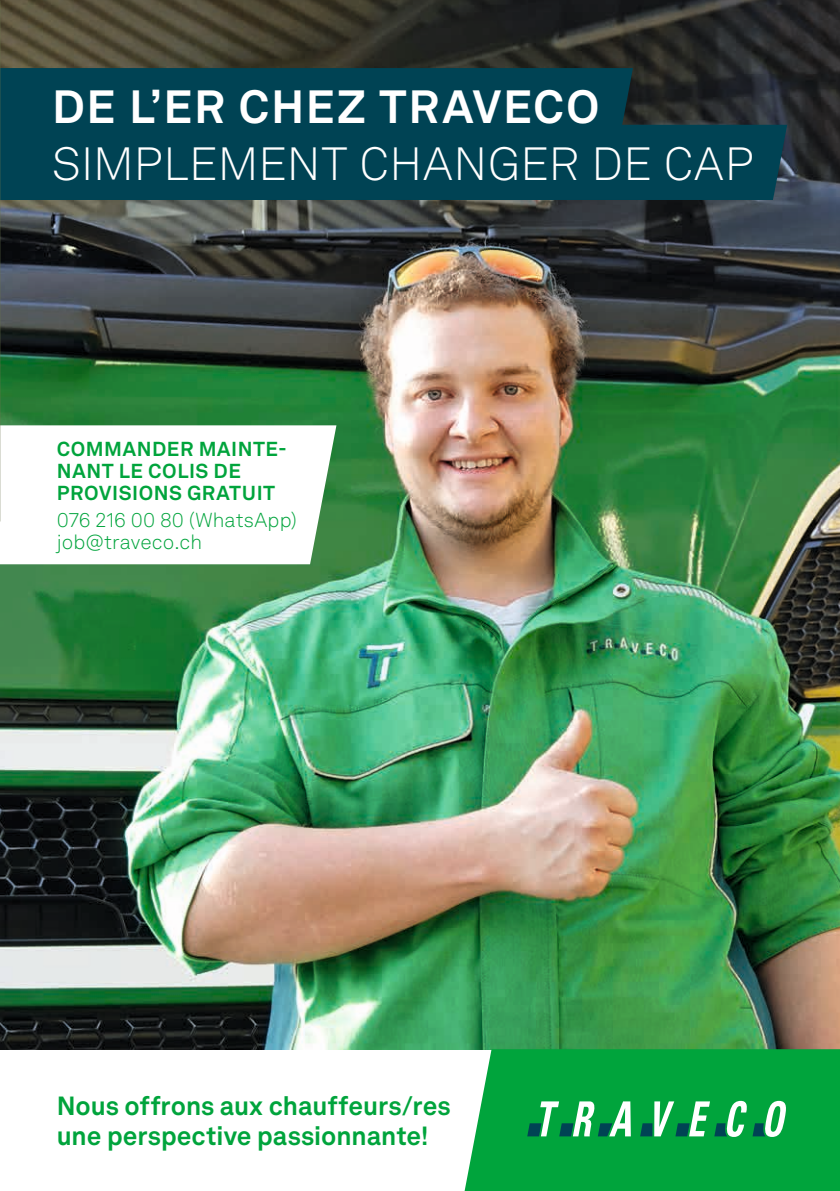
<style>
.page{position:relative;width:840px;height:1191px;background:#fff}
.page>*{position:absolute;margin:0;border:0;box-sizing:border-box;transform-origin:0 0}
.t1{font:300 46px "Akkurat LL";letter-spacing:.005em;color:#fff}
.t2{font:700 46px "Akkurat LL";letter-spacing:.03em;color:#fff}
.t3{font:700 26px/30px "Akkurat LL";color:#00a43c}
.t4{font:700 20px/22px "Akkurat LL";letter-spacing:.025em;color:#00a43c}
.t5{font:300 20px/22px "Akkurat LL";letter-spacing:.005em;color:#00a43c}
</style>
<div class="page">
<img style="left:0;top:0;width:839px;height:1049px">
<div style="left:464px;top:1049px;width:375px;height:142px;background:#00a43c"></div>
<svg style="left:527px;top:1100px;width:258px;height:37px"></svg>
<div style="left:1px;top:68px;width:631px;height:57px;background:#004354"></div>
<div style="left:1px;top:125px;width:785px;height:75px;background:#004354"></div>
<svg style="left:0;top:425px;width:336px;height:139px"></svg>
<svg style="left:0;top:56px;width:1px;height:466px"></svg>
<h1 class="t2" style="left:52px;top:71px;width:548px">DE L’ER CHEZ TRAVECO</h1>
<h1 class="t1" style="left:52px;top:132px;width:702px">SIMPLEMENT CHANGER DE CAP</h1>
<p class="t4" style="left:57px;top:436px;width:231px">COMMANDER MAINTE-<br>NANT LE COLIS DE<br>PROVISIONS GRATUIT</p>
<p class="t5" style="left:57px;top:509px;width:242px">076 216 00 80 (WhatsApp) job@traveco.ch</p>
<p class="t3" style="left:57px;top:1089px;width:395px">Nous offrons aux chauffeurs/res une perspective passionnante!</p>
</div>
